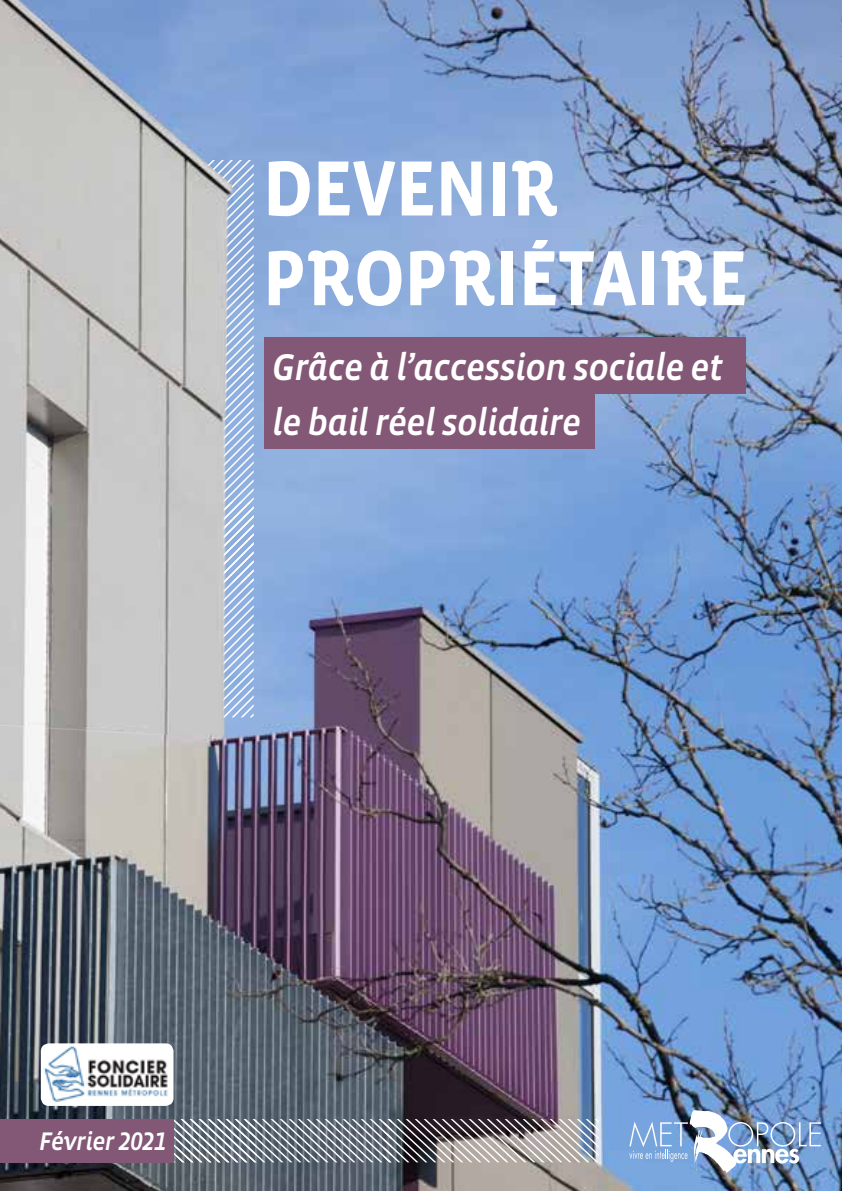
<style>
.page{position:relative;width:842px;height:1191px;background:#fff}
.page>*{position:absolute;margin:0;border:0;box-sizing:border-box;transform-origin:0 0}
.t1{font:700 80px/89.6px "Vista Sans OT";letter-spacing:-.02em;color:#fff;scale:.95 1}
.t2{font:38px/55px "Vista Sans Alt Med Ita";letter-spacing:-.02em;color:#fff;scale:.95 1}
.t3{font:26px "Vista Sans Alt Med Ita";letter-spacing:-.02em;color:#fff;scale:.95 1}
.s1{font-family:"Vista Sans Alt"}
</style>
<div class="page">
<img style="left:0;top:0;width:842px;height:1191px">
<img style="left:629px;top:1110px;width:192px;height:63px">
<svg style="left:174px;top:1119px;width:425px;height:43px;background:#898b91"></svg>
<img style="left:0;top:0;width:254px;height:734px">
<div style="left:264px;top:338px;width:482px;height:56px;background:#835876"></div>
<div style="left:264px;top:393px;width:330px;height:56px;background:#835876"></div>
<div style="left:0;top:1119px;width:174px;height:43px;background:#835876"></div>
<img style="left:41px;top:1043px;width:133px;height:63px">
<h1 class="t1" style="left:262px;top:145px;width:513px">DEVENI<span class="s1">R<br></span>P<span class="s1">R</span>OP<span class="s1">R</span>IÉTAI<span class="s1">R</span>E</h1>
<p class="t2" style="left:272px;top:340px;width:476px">Grâce à l’accession sociale et le bail réel solidaire</p>
<p class="t3" style="left:39px;top:1128px;width:136px">Février 2021</p>
</div>
